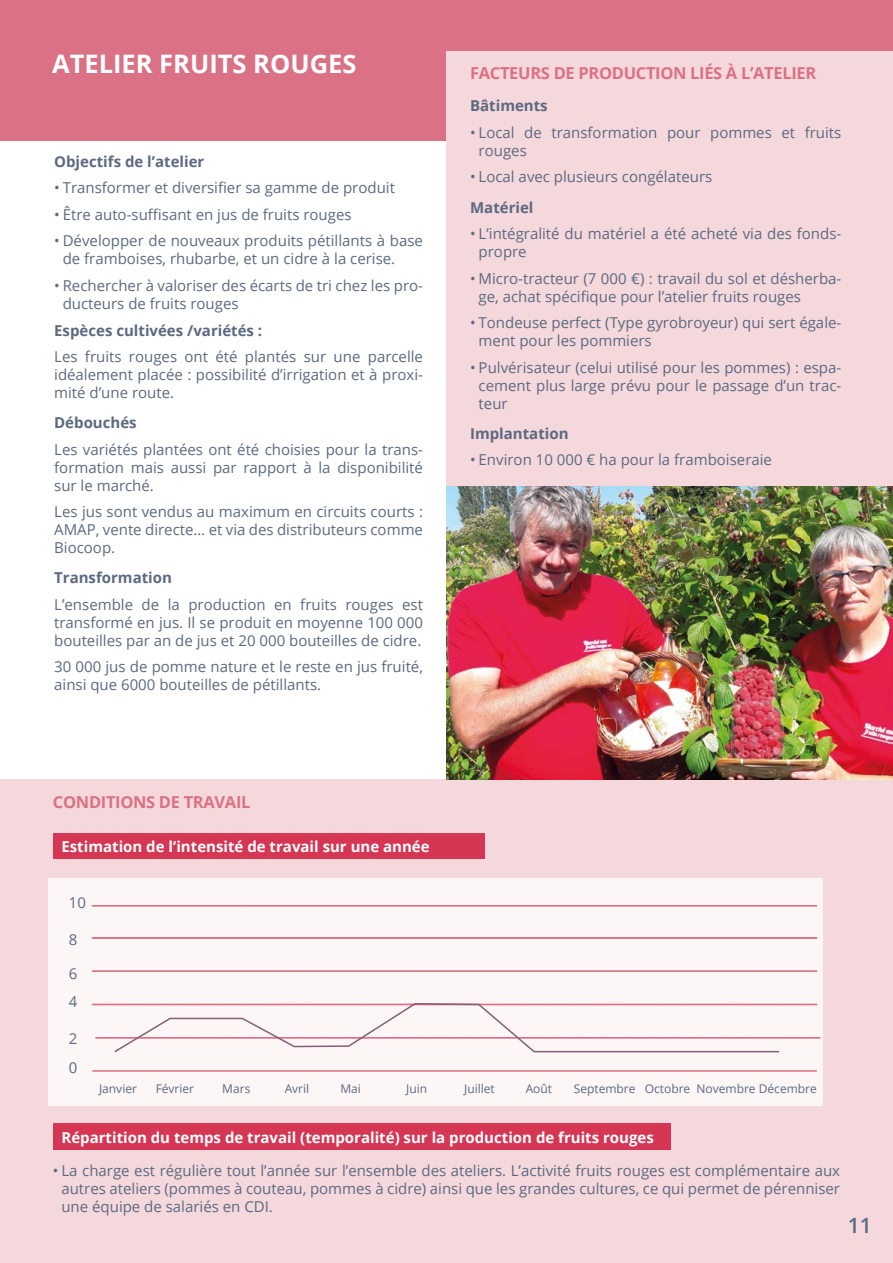
<style>
.page{position:relative;width:893px;height:1263px;background:#fff}
.page>*{position:absolute;margin:0;border:0;box-sizing:border-box;transform-origin:0 0}
.t1{font:700 25.5px "Open Sans";color:#fff}
.t2{font:600 21px "Open Sans";color:#5c6981}
.t3{font:700 16.5px "Open Sans";letter-spacing:-.02em;color:#db7184}
.t4{font:15px/18px "Open Sans";color:#5c6981}
.t5{font:700 15px "Open Sans";color:#fff}
.t6{font:700 15px "Open Sans";color:#5c6981}
.t7{font:12px "Open Sans";color:#5c6981}
</style>
<div class="page">
<div style="left:0;top:0;width:893px;height:140px;background:#db7184"></div>
<div style="left:0;top:779px;width:893px;height:484px;background:#f4d8db"></div>
<div style="left:446px;top:51px;width:447px;height:436px;background:#f4d8db"></div>
<div style="left:48px;top:878px;width:774px;height:227px;background:#fcf6f7"></div>
<svg style="left:92px;top:970px;width:725px;height:2px"></svg>
<svg style="left:92px;top:937px;width:725px;height:2px"></svg>
<svg style="left:92px;top:905px;width:725px;height:2px"></svg>
<hr style="left:92px;top:1070px;width:725px;height:2px;background:#db7184">
<div style="left:53px;top:833px;width:432px;height:26px;background:#d43654"></div>
<div style="left:53px;top:1123px;width:618px;height:27px;background:#d43654"></div>
<img style="left:447px;top:487px;width:446px;height:292px">
<svg style="left:92px;top:1003px;width:728px;height:50px"></svg>
<h1 class="t1" style="left:52px;top:45px;width:306px">ATELIER FRUITS ROUGES</h1>
<p class="t6" style="left:54px;top:151px;width:152px">Objectifs de l’atelier</p>
<p class="t4" style="left:54px;top:178px;width:342px">• Transformer et diversifier sa gamme de produit</p>
<p class="t4" style="left:54px;top:205px;width:299px">• Être auto-suffisant en jus de fruits rouges</p>
<p class="t4" style="left:63px;top:231px;width:362px;text-indent:-9px">• Développer de nouveaux produits pétillants à base de framboises, rhubarbe, et un cidre à la cerise.</p>
<p class="t4" style="left:63px;top:276px;width:362px;text-indent:-9px">• Rechercher à valoriser des écarts de tri chez les pro&shy;ducteurs de fruits rouges</p>
<p class="t6" style="left:54px;top:319px;width:210px">Espèces cultivées /variétés :</p>
<p class="t4" style="left:54px;top:347px;width:370px;text-align:justify">Les fruits rouges ont été plantés sur une parcelle idéalement placée : possibilité d’irrigation et à proxi&shy;mité d’une route.</p>
<p class="t6" style="left:54px;top:412px;width:84px">Débouchés</p>
<p class="t4" style="left:54px;top:440px;width:370px;text-align:justify">Les variétés plantées ont été choisies pour la trans&shy;formation mais aussi par rapport à la disponibilité sur le marché.</p>
<p class="t4" style="left:54px;top:502px;width:370px;text-align:justify">Les jus sont vendus au maximum en circuits courts :<br>AMAP, vente directe… et via des distributeurs comme Biocoop.</p>
<p class="t6" style="left:54px;top:567px;width:119px">Transformation</p>
<p class="t4" style="left:54px;top:595px;width:370px;text-align:justify">L’ensemble de la production en fruits rouges est transformé en jus. Il se produit en moyenne 100 000 bouteilles par an de jus et 20 000 bouteilles de cidre.</p>
<p class="t4" style="left:54px;top:657px;width:370px">30 000 jus de pomme nature et le reste en jus fruité, ainsi que 6000 bouteilles de pétillants.</p>
<p class="t3" style="left:470px;top:61px;width:348px">FACTEURS DE PRODUCTION LIÉS À L’ATELIER</p>
<p class="t6" style="left:470px;top:95px;width:79px">Bâtiments</p>
<p class="t4" style="left:479px;top:123px;width:364px;text-indent:-9px">• Local de transformation pour pommes et fruits rouges</p>
<p class="t4" style="left:470px;top:168px;width:244px">• Local avec plusieurs congélateurs</p>
<p class="t6" style="left:470px;top:196px;width:65px">Matériel</p>
<p class="t4" style="left:479px;top:224px;width:364px;text-indent:-9px">• L’intégralité du matériel a été acheté via des fonds&shy;propre</p>
<p class="t4" style="left:479px;top:269px;width:364px;text-indent:-9px">• Micro-tracteur (7 000 €) : travail du sol et désherba&shy;ge, achat spécifique pour l’atelier fruits rouges</p>
<p class="t4" style="left:479px;top:313px;width:364px;text-indent:-9px">• Tondeuse perfect (Type gyrobroyeur) qui sert égale&shy;ment pour les pommiers</p>
<p class="t4" style="left:479px;top:358px;width:364px;text-align:justify;text-indent:-9px">• Pulvérisateur (celui utilisé pour les pommes) : espa&shy;cement plus large prévu pour le passage d’un trac&shy;teur</p>
<p class="t6" style="left:470px;top:423px;width:100px">Implantation</p>
<p class="t4" style="left:470px;top:450px;width:303px">• Environ 10 000 € ha pour la framboiseraie</p>
<p class="t3" style="left:53px;top:790px;width:199px">CONDITIONS DE TRAVAIL</p>
<p class="t5" style="left:61px;top:836px;width:370px">Estimation de l’intensité de travail sur une année</p>
<p class="t4" style="left:69px;top:893px;width:19px">10</p>
<p class="t4" style="left:69px;top:930px;width:10px">8</p>
<p class="t4" style="left:69px;top:959px;width:10px;line-height:28px">6<br>4</p>
<p class="t4" style="left:69px;top:1023px;width:10px;line-height:29.5px">2<br>0</p>
<p class="t7" style="left:99px;top:1081px;width:39px">Janvier</p>
<p class="t7" style="left:156px;top:1081px;width:40px">Février</p>
<p class="t7" style="left:222px;top:1081px;width:30px">Mars</p>
<p class="t7" style="left:285px;top:1081px;width:26px">Avril</p>
<p class="t7" style="left:340px;top:1081px;width:22px">Mai</p>
<p class="t7" style="left:406px;top:1081px;width:22px">Juin</p>
<p class="t7" style="left:464px;top:1081px;width:32px">Juillet</p>
<p class="t7" style="left:526px;top:1081px;width:28px">Août</p>
<p class="t7" style="left:574px;top:1081px;width:245px">Septembre Octobre Novembre Décembre</p>
<p class="t5" style="left:61px;top:1127px;width:594px">Répartition du temps de travail (temporalité) sur la production de fruits rouges</p>
<p class="t4" style="left:61px;top:1161px;width:780px;text-align:justify;text-indent:-9px">• La charge est régulière tout l’année sur l’ensemble des ateliers. L’activité fruits rouges est complémentaire aux autres ateliers (pommes à couteau, pommes à cidre) ainsi que les grandes cultures, ce qui permet de pérenniser une équipe de salariés en CDI.</p>
<h2 class="t2" style="left:848px;top:1211px;width:25px">11</h2>
</div>
